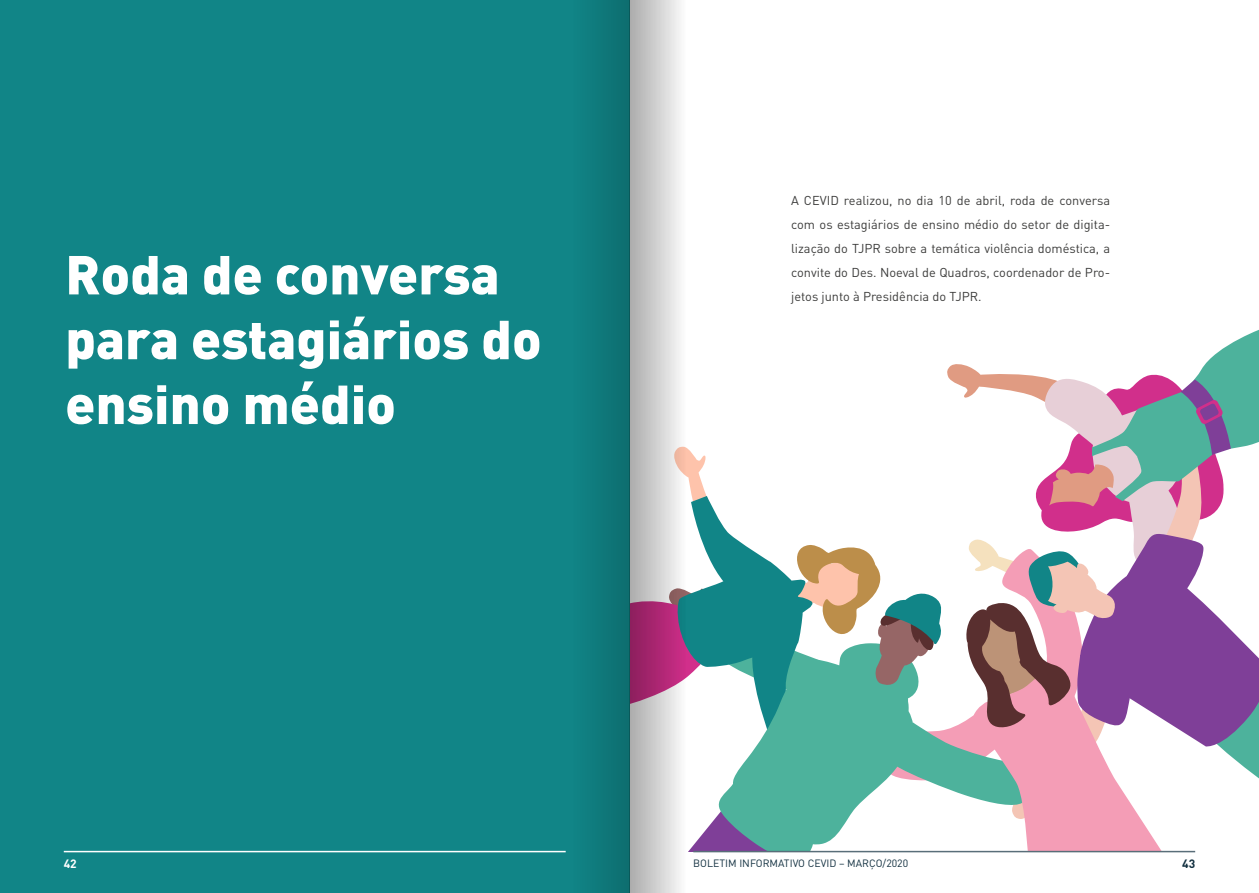
<style>
.page{position:relative;width:1259px;height:893px;background:#fff}
.page>*{position:absolute;margin:0;border:0;box-sizing:border-box;transform-origin:0 0}
.t1{font:900 54px/64.8px "DIN Pro";color:#fff}
.t2{font:12.75px/24px "DIN Pro";color:#3c3c3b;text-align:justify}
.t3{font:700 12px "DIN Pro";color:#123040}
.t4{font:700 12px "DIN Pro";color:#fff}
.t5{font:10.5px "DIN Pro";color:#123040}
</style>
<div class="page">
<svg style="left:725px;top:330px;width:534px;height:521px"></svg>
<hr style="left:693px;top:851px;width:502px;height:1px;background:#596e79">
<div style="left:0;top:0;width:629px;height:893px;background:#118587"></div>
<hr style="left:64px;top:851px;width:502px;height:1px;background:#fff">
<svg style="left:629px;top:0;width:96px;height:893px"></svg>
<div style="left:533px;top:0;width:96px;height:893px;background:linear-gradient(to right,#128b8d,#0e7173)"></div>
<h1 class="t1" style="left:65px;top:240px;width:478px">Roda de conversa para estagiários do ensino médio</h1>
<p class="t2" style="left:791px;top:188px;width:320px">A CEVID realizou, no dia 10 de abril, roda de conversa com os estagiários de ensino médio do setor de digita&shy;lização do TJPR sobre a temática violência doméstica, a convite do Des. Noeval de Quadros, coordenador de Pro&shy;jetos junto à Presidência do TJPR.</p>
<p class="t4" style="left:64px;top:856px;width:15px">42</p>
<p class="t5" style="left:693px;top:856px;width:216px">BOLETIM INFORMATIVO CEVID – MARÇO/2020</p>
<p class="t3" style="left:1182px;top:856px;width:15px">43</p>
</div>
